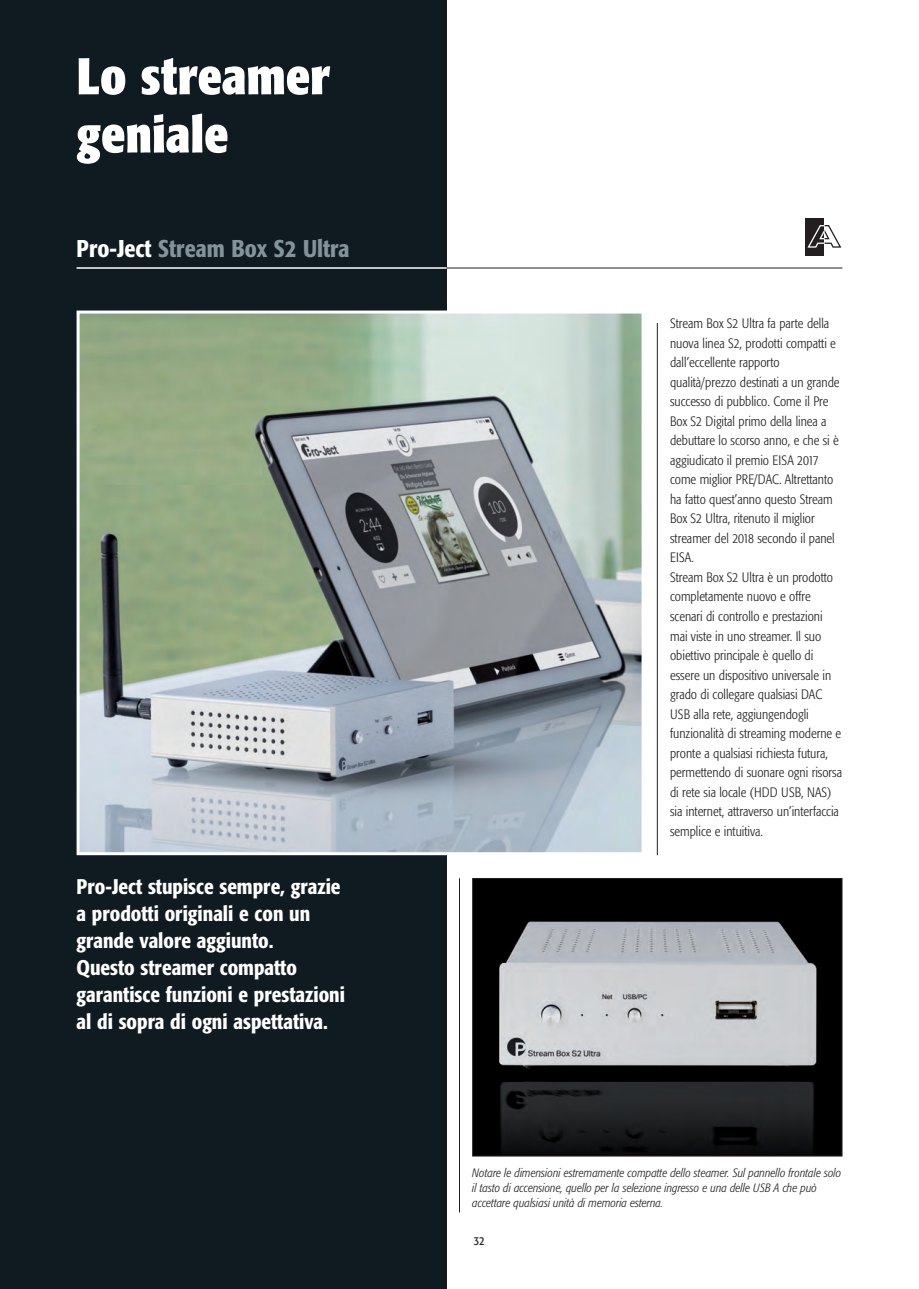
<style>
.page{position:relative;width:919px;height:1289px;background:#fff}
.page>*{position:absolute;margin:0;border:0;box-sizing:border-box;transform-origin:0 0}
.t1{font:700 condensed 51px/58.2px "Formata";color:#fff}
.t2{font:500 condensed 24px "Formata";color:#84939a}
.t3{font:500 condensed 21px/27px "Formata";color:#fff}
.t4{font:300 condensed 13.5px/19.5px "Formata";color:#231f20}
.t5{font:italic 300 condensed 12px/15px "Formata";color:#231f20}
.t6{font:condensed 12px "Formata";color:#231f20}
.s1{color:#fff}
</style>
<div class="page">
<div style="left:0;top:0;width:446px;height:1288px;background:#101a21"></div>
<hr style="left:77px;top:267px;width:369px;height:2px;background:#fff">
<hr style="left:446px;top:267px;width:396px;height:1px;background:#231f20">
<hr style="left:657px;top:323px;width:1px;height:532px;background:#231f20">
<img style="left:81px;top:314px;width:559px;height:537px">
<div style="left:77px;top:310px;width:567px;height:545px;border:3px solid #fff"></div>
<svg style="left:805px;top:218px;width:37px;height:38px"></svg>
<hr style="left:459px;top:878px;width:1px;height:334px;background:#231f20">
<img style="left:474px;top:880px;width:366px;height:274px">
<div style="left:472px;top:878px;width:370px;height:278px;border:1px solid #231f20"></div>
<h1 class="t1" style="left:77px;top:51px;width:255px">Lo streamer geniale</h1>
<h2 class="t2" style="left:77px;top:238px;width:274px"><span class="s1">Pro-Ject</span> Stream Box S2 Ultra</h2>
<h3 class="t3" style="left:77px;top:875px;width:270px">Pro-Ject stupisce sempre, grazie a prodotti originali e con un grande valore aggiunto.<br>Questo streamer compatto garantisce funzioni e prestazioni al di sopra di ogni aspettativa.</h3>
<p class="t4" style="left:670px;top:314px;width:174px">Stream Box S2 Ultra fa parte della nuova linea S2, prodotti compatti e dall’eccellente rapporto qualità/prezzo destinati a un grande successo di pubblico. Come il Pre<br>Box S2 Digital primo della linea a debuttare lo scorso anno, e che si è aggiudicato il premio EISA 2017 come miglior PRE/DAC. Altrettanto ha fatto quest’anno questo Stream<br>Box S2 Ultra, ritenuto il miglior streamer del 2018 secondo il panel<br>EISA.<br>Stream Box S2 Ultra è un prodotto completamente nuovo e offre scenari di controllo e prestazioni mai viste in uno streamer. Il suo obiettivo principale è quello di essere un dispositivo universale in grado di collegare qualsiasi DAC<br>USB alla rete, aggiungendogli funzionalità di streaming moderne e pronte a qualsiasi richiesta futura, permettendo di suonare ogni risorsa di rete sia locale (HDD USB, NAS) sia internet, attraverso un’interfaccia semplice e intuitiva.</p>
<p class="t5" style="left:472px;top:1165px;width:370px">Notare le dimensioni estremamente compatte dello steamer. Sul pannello frontale solo il tasto di accensione, quello per la selezione ingresso e una delle USB A che può accettare qualsiasi unità di memoria esterna.</p>
<p class="t6" style="left:473px;top:1236px;width:12px">32</p>
</div>
